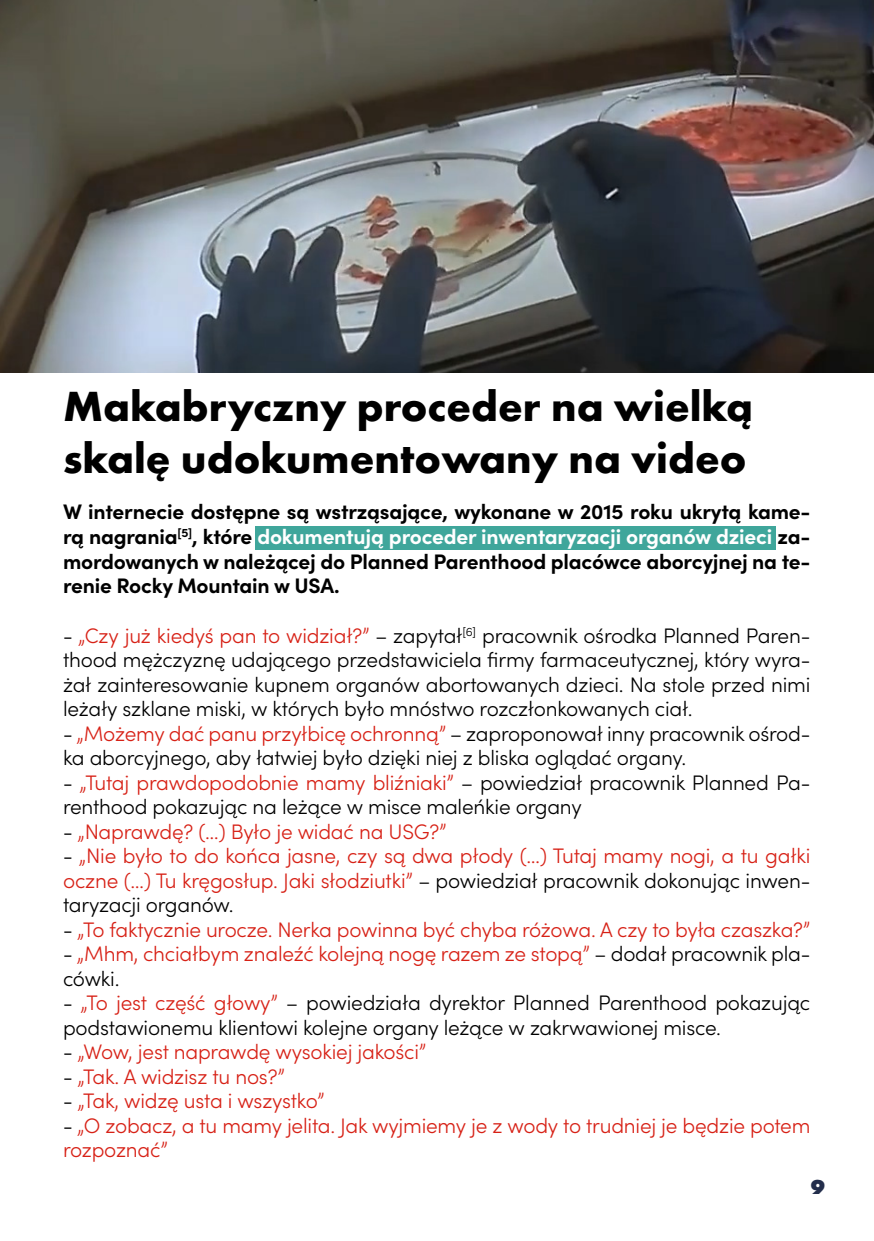
<style>
.page{position:relative;width:874px;height:1241px;background:#fff}
.page>*{position:absolute;margin:0;border:0;box-sizing:border-box;transform-origin:0 0}
.t1{font:700 43.75px/52.5px "Futura PT";color:#000}
.t2{font:300 21px/24.5px "Sofia Pro";letter-spacing:-.01em;color:#000}
.t3{font:300 21px/24.5px "Sofia Pro";letter-spacing:-.01em;color:#d72116}
.t4{font:700 21px/24.5px "Sofia Pro";letter-spacing:-.01em;color:#000;text-align:justify}
.t5{font:800 21px "Futura PT";color:#232e4c}
.s1{color:#fff}
.s2{color:#d72116}
.s3{color:#000}
</style>
<div class="page">
<div style="left:254px;top:526px;width:521px;height:23px;background:#3fa69b"></div>
<img style="left:0;top:0;width:873px;height:372px">
<h1 class="t1" style="left:63px;top:378px;width:691px">Makabryczny proceder na wielką skalę udokumentowany na video</h1>
<p class="t4" style="left:63px;top:498px;width:748px">W internecie dostępne są wstrząsające, wykonane w 2015 roku ukrytą kame&shy;rą nagrania<sup>[5]</sup>, które <span class="s1">dokumentują proceder inwentaryzacji organów dzieci</span> za&shy;mordowanych w należącej do Planned Parenthood placówce aborcyjnej na te&shy;renie Rocky Mountain w USA.</p>
<p class="t2" style="left:63px;top:621px;width:748px;text-align:justify">- <span class="s2">„Czy już kiedyś pan to widział?”</span> – zapytał<sup>[6]</sup> pracownik ośrodka Planned Paren&shy;thood mężczyznę udającego przedstawiciela firmy farmaceutycznej, który wyra&shy;żał zainteresowanie kupnem organów abortowanych dzieci. Na stole przed nimi leżały szklane miski, w których było mnóstwo rozczłonkowanych ciał.</p>
<p class="t2" style="left:63px;top:719px;width:748px">- <span class="s2">„Możemy dać panu przyłbicę ochronną”</span> – zaproponował inny pracownik ośrod&shy;ka aborcyjnego, aby łatwiej było dzięki niej z bliska oglądać organy.</p>
<p class="t2" style="left:63px;top:768px;width:748px">- <span class="s2">„Tutaj prawdopodobnie mamy bliźniaki”</span> – powiedział pracownik Planned Pa&shy;renthood pokazując na leżące w misce maleńkie organy</p>
<p class="t3" style="left:63px;top:817px;width:385px"><span class="s3">-</span> „Naprawdę? (…) Było je widać na USG?”</p>
<p class="t3" style="left:63px;top:842px;width:748px;text-align:justify"><span class="s3">-</span> „Nie było to do końca jasne, czy są dwa płody (…) Tutaj mamy nogi, a tu gałki oczne (…) Tu kręgosłup. Jaki słodziutki” <span class="s3">– powiedział pracownik dokonując inwen&shy;taryzacji organów.</span></p>
<p class="t3" style="left:63px;top:915px;width:748px"><span class="s3">-</span> „To faktycznie urocze. Nerka powinna być chyba różowa. A czy to była czaszka?”</p>
<p class="t3" style="left:63px;top:940px;width:748px"><span class="s3">-</span> „Mhm, chciałbym znaleźć kolejną nogę razem ze stopą” <span class="s3">– dodał pracownik pla&shy;cówki.</span></p>
<p class="t2" style="left:63px;top:989px;width:748px">- <span class="s2">„To jest część głowy”</span> – powiedziała dyrektor Planned Parenthood pokazując podstawionemu klientowi kolejne organy leżące w zakrwawionej misce.</p>
<p class="t3" style="left:63px;top:1038px;width:364px"><span class="s3">-</span> „Wow, jest naprawdę wysokiej jakości”</p>
<p class="t3" style="left:63px;top:1062px;width:223px"><span class="s3">-</span> „Tak. A widzisz tu nos?”</p>
<p class="t3" style="left:63px;top:1087px;width:263px"><span class="s3">-</span> „Tak, widzę usta i wszystko”</p>
<p class="t3" style="left:63px;top:1111px;width:748px"><span class="s3">-</span> „O zobacz, a tu mamy jelita. Jak wyjmiemy je z wody to trudniej je będzie potem rozpoznać”</p>
<p class="t5" style="left:810px;top:1173px;width:16px">9</p>
</div>
